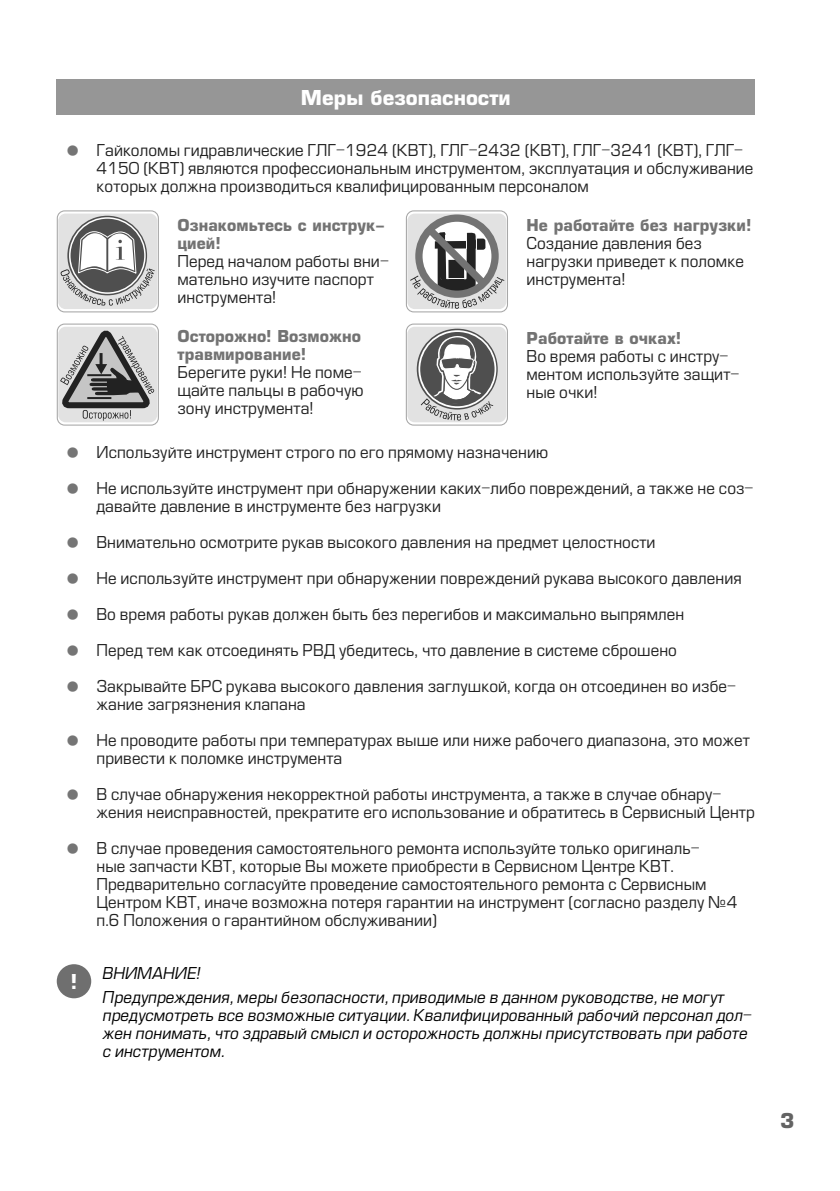
<style>
.page{position:relative;width:840px;height:1191px;background:#fff}
.page>*{position:absolute;margin:0;border:0;box-sizing:border-box;transform-origin:0 0}
.t1{font:700 20px "Europe";color:#fff}
.t2{font:700 20px "Europe";color:#636363}
.t3{font:16px/18px "Europe";letter-spacing:.005em;color:#222}
.t4{font:italic 16px/18px "Europe";letter-spacing:.005em;color:#000}
.t5{font:700 16px/18px "Europe";letter-spacing:.005em;color:#737373}
.s1{font-size:48px;color:#757575}
</style>
<div class="page">
<div style="left:57px;top:79px;width:697px;height:36px;background:#969696"></div>
<div style="left:58px;top:327px;width:99px;height:95px;background:#e2e2e2;border-radius:7px"></div>
<div style="left:57px;top:323px;width:102px;height:102px;border:1px solid #a8a8a8;border-radius:7px"></div>
<svg style="left:60px;top:325px;width:96px;height:96px"></svg>
<div style="left:58px;top:213px;width:99px;height:96px;background:#e2e2e2;border-radius:7px"></div>
<div style="left:57px;top:210px;width:102px;height:102px;border:1px solid #a8a8a8;border-radius:7px"></div>
<svg style="left:67px;top:216px;width:80px;height:79px"></svg>
<svg style="left:60px;top:231px;width:95px;height:75px"></svg>
<div style="left:407px;top:213px;width:99px;height:96px;background:#e2e2e2;border-radius:7px"></div>
<div style="left:405px;top:210px;width:102px;height:102px;border:1px solid #a8a8a8;border-radius:7px"></div>
<svg style="left:410px;top:211px;width:94px;height:98px"></svg>
<div style="left:407px;top:327px;width:99px;height:95px;background:#e2e2e2;border-radius:7px"></div>
<div style="left:405px;top:323px;width:102px;height:102px;border:1px solid #a8a8a8;border-radius:7px"></div>
<svg style="left:418px;top:330px;width:78px;height:90px"></svg>
<div style="left:57px;top:964px;width:34px;height:34px;background:#6f6f6f;border-radius:50%"></div>
<p class="t1" style="left:301px;top:86px;width:211px">Меры безопасности</p>
<p class="t3" style="left:96px;top:141px;width:658px;text-indent:-40px"><span class="s1">•</span> Гайколомы гидравлические ГЛГ-1924 (КВТ), ГЛГ-2432 (КВТ), ГЛГ-3241 (КВТ), ГЛГ-<br>4150 (КВТ) являются профессиональным инструментом, эксплуатация и обслуживание которых должна производиться квалифицированным персоналом</p>
<p class="t5" style="left:177px;top:216px;width:209px">Ознакомьтесь с инструк&shy;цией!</p>
<p class="t3" style="left:177px;top:252px;width:213px">Перед началом работы вни&shy;мательно изучите паспорт инструмента!</p>
<p class="t5" style="left:526px;top:216px;width:226px">Не работайте без нагрузки!</p>
<p class="t3" style="left:526px;top:234px;width:219px">Создание давления без нагрузки приведет к поломке инструмента!</p>
<p class="t5" style="left:177px;top:327px;width:185px">Осторожно! Возможно травмирование!</p>
<p class="t3" style="left:177px;top:364px;width:187px;text-align:justify">Берегите руки! Не поме&shy;щайте пальцы в рабочую зону инструмента!</p>
<p class="t5" style="left:526px;top:329px;width:156px">Работайте в очках!</p>
<p class="t3" style="left:526px;top:347px;width:214px">Во время работы с инстру&shy;ментом используйте защит&shy;ные очки!</p>
<p class="t3" style="left:57px;top:443px;width:492px"><span class="s1">•</span> Используйте инструмент строго по его прямому назначению</p>
<p class="t3" style="left:96px;top:479px;width:658px;text-indent:-40px"><span class="s1">•</span> Не используйте инструмент при обнаружении каких-либо повреждений, а также не соз&shy;давайте давление в инструменте без нагрузки</p>
<p class="t3" style="left:57px;top:533px;width:600px"><span class="s1">•</span> Внимательно осмотрите рукав высокого давления на предмет целостности</p>
<p class="t3" style="left:57px;top:569px;width:686px"><span class="s1">•</span> Не используйте инструмент при обнаружении повреждений рукава высокого давления</p>
<p class="t3" style="left:57px;top:605px;width:628px"><span class="s1">•</span> Во время работы рукав должен быть без перегибов и максимально выпрямлен</p>
<p class="t3" style="left:57px;top:641px;width:621px"><span class="s1">•</span> Перед тем как отсоединять РВД убедитесь, что давление в системе сброшено</p>
<p class="t3" style="left:96px;top:677px;width:641px;text-indent:-40px"><span class="s1">•</span> Закрывайте БРС рукава высокого давления заглушкой, когда он отсоединен во избе&shy;жание загрязнения клапана</p>
<p class="t3" style="left:96px;top:731px;width:654px;text-indent:-40px"><span class="s1">•</span> Не проводите работы при температурах выше или ниже рабочего диапазона, это может привести к поломке инструмента</p>
<p class="t3" style="left:96px;top:785px;width:659px;text-indent:-40px"><span class="s1">•</span> В случае обнаружения некорректной работы инструмента, а также в случае обнару&shy;жения неисправностей, прекратите его использование и обратитесь в Сервисный Центр</p>
<p class="t3" style="left:96px;top:839px;width:642px;text-indent:-40px"><span class="s1">•</span> В случае проведения самостоятельного ремонта используйте только оригиналь-<br>ные запчасти КВТ, которые Вы можете приобрести в Сервисном Центре КВТ.<br>Предварительно согласуйте проведение самостоятельного ремонта с Сервисным Центром КВТ, иначе возможна потеря гарантии на инструмент (согласно разделу №4 п.6 Положения о гарантийном обслуживании)</p>
<p class="t4" style="left:103px;top:961px;width:622px;line-height:23.6px">ВНИМАНИЕ!<br>Предупреждения, меры безопасности, приводимые в данном руководстве, не могут</p>
<p class="t4" style="left:103px;top:1006px;width:650px">предусмотреть все возможные ситуации. Квалифицированный рабочий персонал дол&shy;жен понимать, что здравый смысл и осторожность должны присутствовать при работе с инструментом.</p>
<p class="t1" style="left:70px;top:969px;width:8px">!</p>
<p class="t2" style="left:779px;top:1108px;width:16px">3</p>
</div>
